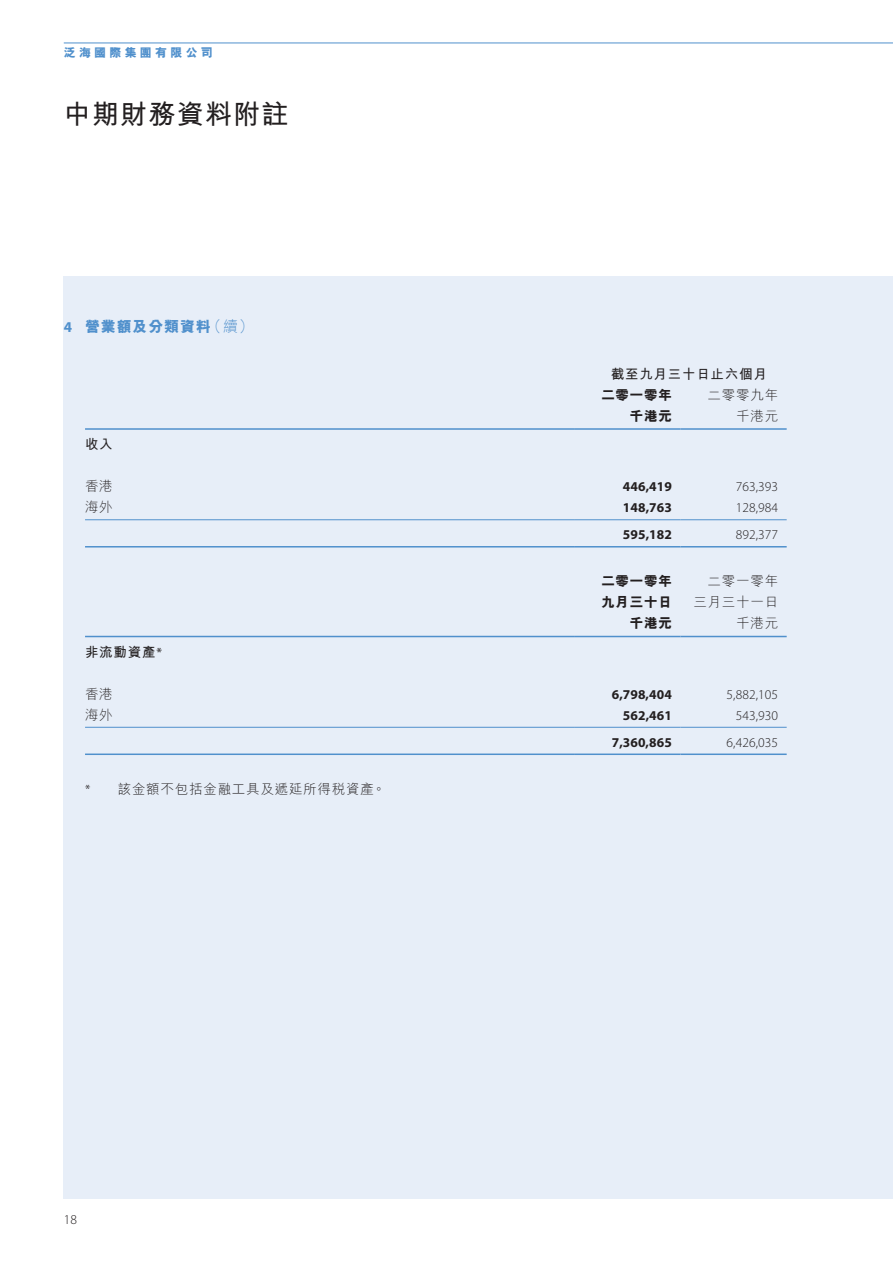
<style>
.page{position:relative;width:893px;height:1263px;background:#fff}
.page>*{position:absolute;margin:0;border:0;box-sizing:border-box;transform-origin:0 0}
.t1{font:700 27px "M Hei HK";letter-spacing:.045em;color:#231f20}
.Heading_1{font:800 15px "M Hei HK";letter-spacing:.055em;color:#5090cc}
.Body_Text{font:300 13.5px "M Hei HK";letter-spacing:.055em;color:#231f20}
.Body_Text-2{font:300 13.5px "Myriad Pro";letter-spacing:.005em;color:#231f20}
.Body_Text-3{font:700 13.5px "Myriad Pro";letter-spacing:.005em;color:#231f20}
.Body_Text-4{font:800 13.5px "M Hei HK";letter-spacing:.055em;color:#231f20}
.Body_Text-5{font:700 13.5px "M Hei HK";letter-spacing:.055em;color:#231f20}
.t2{font:800 12px "M Hei HK";letter-spacing:.27em;color:#5090cc}
.s1{font-family:"Myriad Pro";font-weight:700}
.s2{font-weight:300}
.s3{font-family:"Myriad Pro";font-weight:400}
.s4{font-family:"Myriad Pro"}
</style>
<div class="page">
<div style="left:64px;top:276px;width:829px;height:923px;background:#e7eef8"></div>
<hr style="left:64px;top:43px;width:829px;height:1px;background:#5090cc">
<hr style="left:85px;top:428px;width:489px;height:2px;background:#5090cc">
<hr style="left:574px;top:428px;width:106px;height:2px;background:#5090cc">
<hr style="left:680px;top:428px;width:107px;height:2px;background:#5090cc">
<hr style="left:85px;top:519px;width:489px;height:1px;background:#5090cc">
<hr style="left:574px;top:519px;width:106px;height:1px;background:#5090cc">
<hr style="left:680px;top:519px;width:107px;height:1px;background:#5090cc">
<hr style="left:85px;top:546px;width:489px;height:1px;background:#5090cc">
<hr style="left:574px;top:546px;width:106px;height:1px;background:#5090cc">
<hr style="left:680px;top:546px;width:107px;height:1px;background:#5090cc">
<hr style="left:85px;top:636px;width:489px;height:1px;background:#5090cc">
<hr style="left:574px;top:636px;width:106px;height:1px;background:#5090cc">
<hr style="left:680px;top:636px;width:107px;height:1px;background:#5090cc">
<hr style="left:85px;top:727px;width:489px;height:1px;background:#5090cc">
<hr style="left:574px;top:727px;width:106px;height:1px;background:#5090cc">
<hr style="left:680px;top:727px;width:107px;height:1px;background:#5090cc">
<hr style="left:85px;top:753px;width:489px;height:2px;background:#5090cc">
<hr style="left:574px;top:753px;width:106px;height:2px;background:#5090cc">
<hr style="left:680px;top:753px;width:107px;height:2px;background:#5090cc">
<p class="t2" style="left:64px;top:46px;width:151px">泛海國際集團有限公司</p>
<h1 class="t1" style="left:64px;top:94px;width:226px">中期財務資料附註</h1>
<p class="Heading_1" style="left:64px;top:319px;width:192px"><span class="s1">4</span> 營業額及分類資料<span class="s2">（續）</span></p>
<p class="Body_Text-5" style="left:611px;top:364px;width:158px">截至九月三十日止六個月</p>
<p class="Body_Text-4" style="left:601px;top:388px;width:72px">二零一零年</p>
<p class="Body_Text" style="left:708px;top:388px;width:72px">二零零九年</p>
<p class="Body_Text-4" style="left:630px;top:409px;width:43px">千港元</p>
<p class="Body_Text" style="left:736px;top:409px;width:44px">千港元</p>
<p class="Body_Text-5" style="left:85px;top:434px;width:29px">收入</p>
<p class="Body_Text" style="left:85px;top:479px;width:29px">香港</p>
<p class="Body_Text-3" style="left:623px;top:478px;width:50px">446,419</p>
<p class="Body_Text-2" style="left:736px;top:478px;width:44px">763,393</p>
<p class="Body_Text" style="left:85px;top:500px;width:29px">海外</p>
<p class="Body_Text-3" style="left:623px;top:499px;width:50px">148,763</p>
<p class="Body_Text-2" style="left:736px;top:499px;width:44px">128,984</p>
<p class="Body_Text-3" style="left:623px;top:526px;width:50px">595,182</p>
<p class="Body_Text-2" style="left:736px;top:527px;width:44px">892,377</p>
<p class="Body_Text-4" style="left:601px;top:574px;width:72px">二零一零年</p>
<p class="Body_Text-4" style="left:601px;top:595px;width:72px">九月三十日</p>
<p class="Body_Text" style="left:708px;top:574px;width:72px">二零一零年</p>
<p class="Body_Text" style="left:693px;top:595px;width:86px">三月三十一日</p>
<p class="Body_Text-4" style="left:630px;top:616px;width:43px">千港元</p>
<p class="Body_Text" style="left:736px;top:616px;width:44px">千港元</p>
<p class="Body_Text-5" style="left:85px;top:642px;width:78px">非流動資產<span class="s3">*</span></p>
<p class="Body_Text" style="left:85px;top:687px;width:29px">香港</p>
<p class="Body_Text-3" style="left:612px;top:685px;width:62px">6,798,404</p>
<p class="Body_Text-2" style="left:727px;top:686px;width:53px">5,882,105</p>
<p class="Body_Text" style="left:85px;top:708px;width:29px">海外</p>
<p class="Body_Text-3" style="left:623px;top:706px;width:50px">562,461</p>
<p class="Body_Text-2" style="left:736px;top:707px;width:44px">543,930</p>
<p class="Body_Text-3" style="left:612px;top:733px;width:62px">7,360,865</p>
<p class="Body_Text-2" style="left:727px;top:734px;width:53px">6,426,035</p>
<p class="Body_Text" style="left:85px;top:782px;width:302px"><span class="s4">*</span> 該金額不包括金融工具及遞延所得稅資產。</p>
<p class="Body_Text-2" style="left:64px;top:1212px;width:15px">18</p>
</div>
